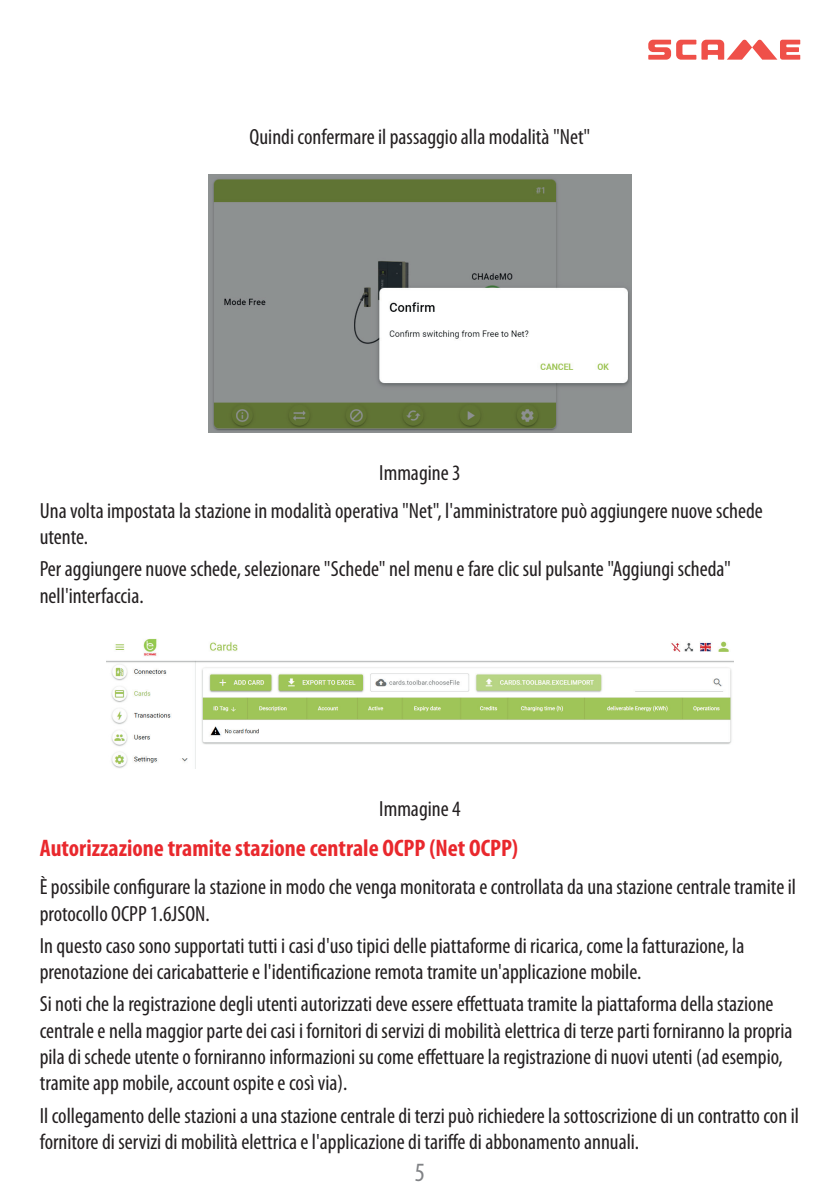
<style>
.page{position:relative;width:840px;height:1191px;background:#fff}
.page>*{position:absolute;margin:0;border:0;box-sizing:border-box;transform-origin:0 0}
.t1{font:condensed 26.4px "Myriad Pro";color:#808285}
.t2{font:700 condensed 24px "Myriad Pro";color:#e9282d}
.t3{font:condensed 22px/26.4px "Myriad Pro";color:#231f20}
</style>
<div class="page">
<svg style="left:648px;top:39px;width:151px;height:21px"></svg>
<img style="left:208px;top:174px;width:423px;height:258px">
<img style="left:106px;top:638px;width:627px;height:130px">
<p class="t3" style="left:249px;top:123px;width:342px">Quindi confermare il passaggio alla modalità "Net"</p>
<p class="t3" style="left:40px;top:454px;width:724px;line-height:37.8px;text-indent:339px">Immagine 3<br>Una volta impostata la stazione in modalità operativa "Net", l'amministratore può aggiungere nuove schede</p>
<p class="t3" style="left:40px;top:521px;width:692px;line-height:32px">utente.<br>Per aggiungere nuove schede, selezionare "Schede" nel menu e fare clic sul pulsante "Aggiungi scheda"</p>
<p class="t3" style="left:40px;top:582px;width:105px">nell'interfaccia.</p>
<p class="t3" style="left:379px;top:795px;width:83px">Immagine 4</p>
<p class="t2" style="left:40px;top:833px;width:479px">Autorizzazione tramite stazione centrale OCPP (Net OCPP)</p>
<p class="t3" style="left:40px;top:873px;width:757px">È possibile configurare la stazione in modo che venga monitorata e controllata da una stazione centrale tramite il protocollo OCPP 1.6JSON.</p>
<p class="t3" style="left:40px;top:932px;width:705px">In questo caso sono supportati tutti i casi d'uso tipici delle piattaforme di ricarica, come la fatturazione, la prenotazione dei caricabatterie e l'identificazione remota tramite un'applicazione mobile.</p>
<p class="t3" style="left:40px;top:990px;width:753px">Si noti che la registrazione degli utenti autorizzati deve essere effettuata tramite la piattaforma della stazione centrale e nella maggior parte dei casi i fornitori di servizi di mobilità elettrica di terze parti forniranno la propria pila di schede utente o forniranno informazioni su come effettuare la registrazione di nuovi utenti (ad esempio, tramite app mobile, account ospite e così via).</p>
<p class="t3" style="left:40px;top:1101px;width:760px">Il collegamento delle stazioni a una stazione centrale di terzi può richiedere la sottoscrizione di un contratto con il fornitore di servizi di mobilità elettrica e l'applicazione di tariffe di abbonamento annuali.</p>
<p class="t1" style="left:414px;top:1156px;width:12px">5</p>
</div>
